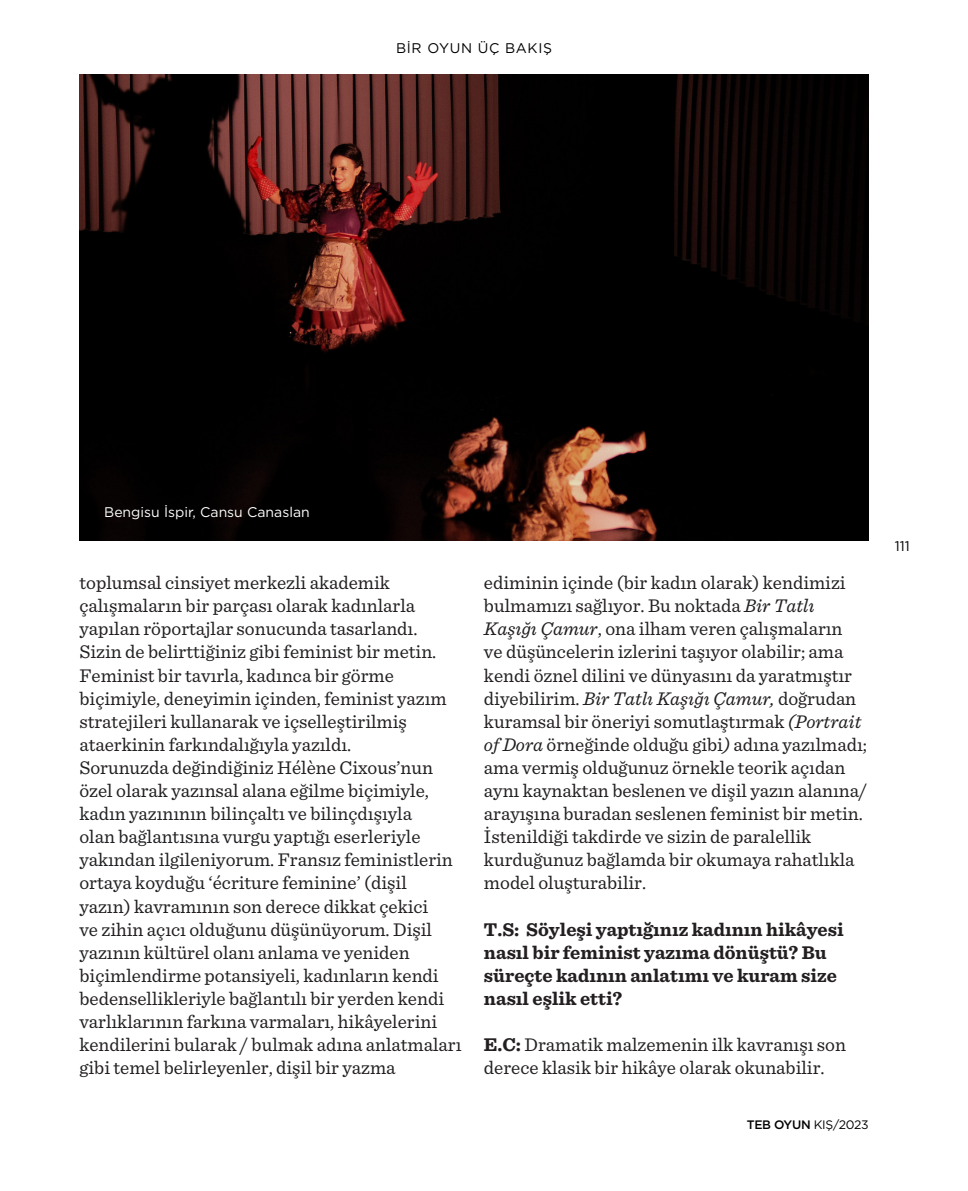
<style>
.page{position:relative;width:968px;height:1191px;background:#fff}
.page>*{position:absolute;margin:0;border:0;box-sizing:border-box;transform-origin:0 0}
.t1{font:19.25px/23.1px "Sentinel";color:#231f20}
.t2{font:700 19.25px/23.1px "Sentinel";color:#231f20}
.t3{font:14px "Gotham";color:#fff}
.t4{font:14px "Gotham";letter-spacing:.05em;color:#000}
.t5{font:12.25px "Gotham";letter-spacing:-.025em;color:#000}
.s1{color:#202124}
.s2{font-style:italic}
.s3{font-weight:700}
.s4{font-weight:500}
</style>
<div class="page">
<img style="left:79px;top:74px;width:789px;height:466px">
<p class="t4" style="left:396px;top:39px;width:158px">BİR OYUN ÜÇ BAKIŞ</p>
<p class="t3" style="left:104px;top:503px;width:207px">Bengisu İspir, Cansu Canaslan</p>
<p class="t1" style="left:79px;top:570px;width:368px">toplumsal cinsiyet merkezli akademik çalışmaların bir parçası olarak kadınlarla yapılan röportajlar sonucunda tasarlandı.<br>Sizin de belirttiğiniz gibi feminist bir metin.<br>Feminist bir tavırla, kadınca bir görme biçimiyle, deneyimin içinden, feminist yazım stratejileri kullanarak ve içselleştirilmiş ataerkinin farkındalığıyla yazıldı.<br>Sorunuzda değindiğiniz Hélène Cixous’nun özel olarak yazınsal alana eğilme biçimiyle,</p>
<p class="t1" style="left:79px;top:801px;width:383px"><span class="s1">kadın yazınının bilinçaltı ve bilinçdışıyla<br>olan bağlantısına vurgu yaptığı eserleriyle yakından ilgileniyorum. Fransız feministlerin ortaya koyduğu</span> ‘écriture feminine’ (dişil yazın) kavramının son derece dikkat çekici<br>ve zihin açıcı olduğunu düşünüyorum. Dişil yazının kültürel olanı anlama ve yeniden biçimlendirme potansiyeli, kadınların kendi bedensellikleriyle bağlantılı bir yerden kendi varlıklarının farkına varmaları, hikâyelerini kendilerini bularak / bulmak adına anlatmaları gibi temel belirleyenler, dişil bir yazma</p>
<p class="t1" style="left:484px;top:570px;width:384px">ediminin içinde (bir kadın olarak) kendimizi bulmamızı sağlıyor. Bu noktada <span class="s2">Bir Tatlı Kaşığı Çamur</span>, ona ilham veren çalışmaların<br>ve düşüncelerin izlerini taşıyor olabilir; ama kendi öznel dilini ve dünyasını da yaratmıştır diyebilirim. <span class="s2">Bir Tatlı Kaşığı Çamur,</span> doğrudan kuramsal bir öneriyi somutlaştırmak <span class="s2">(Portrait of Dora</span> örneğinde olduğu gibi<span class="s2">)</span> adına yazılmadı; ama vermiş olduğunuz örnekle teorik açıdan aynı kaynaktan beslenen ve dişil yazın alanına/ arayışına buradan seslenen feminist bir metin.<br>İstenildiği takdirde ve sizin de paralellik kurduğunuz bağlamda bir okumaya rahatlıkla model oluşturabilir.</p>
<p class="t2" style="left:484px;top:917px;width:361px">T.S: Söyleşi yaptığınız kadının hikâyesi nasıl bir feminist yazıma dönüştü? Bu süreçte kadının anlatımı ve kuram size nasıl eşlik etti?</p>
<p class="t1" style="left:484px;top:1032px;width:363px"><span class="s3">E.C:</span> Dramatik malzemenin ilk kavranışı son derece klasik bir hikâye olarak okunabilir.</p>
<p class="t5" style="left:746px;top:1116px;width:123px"><span class="s4">TEB OYUN</span> KIŞ/2023</p>
<p class="t4" style="left:894px;top:537px;width:17px">111</p>
</div>
